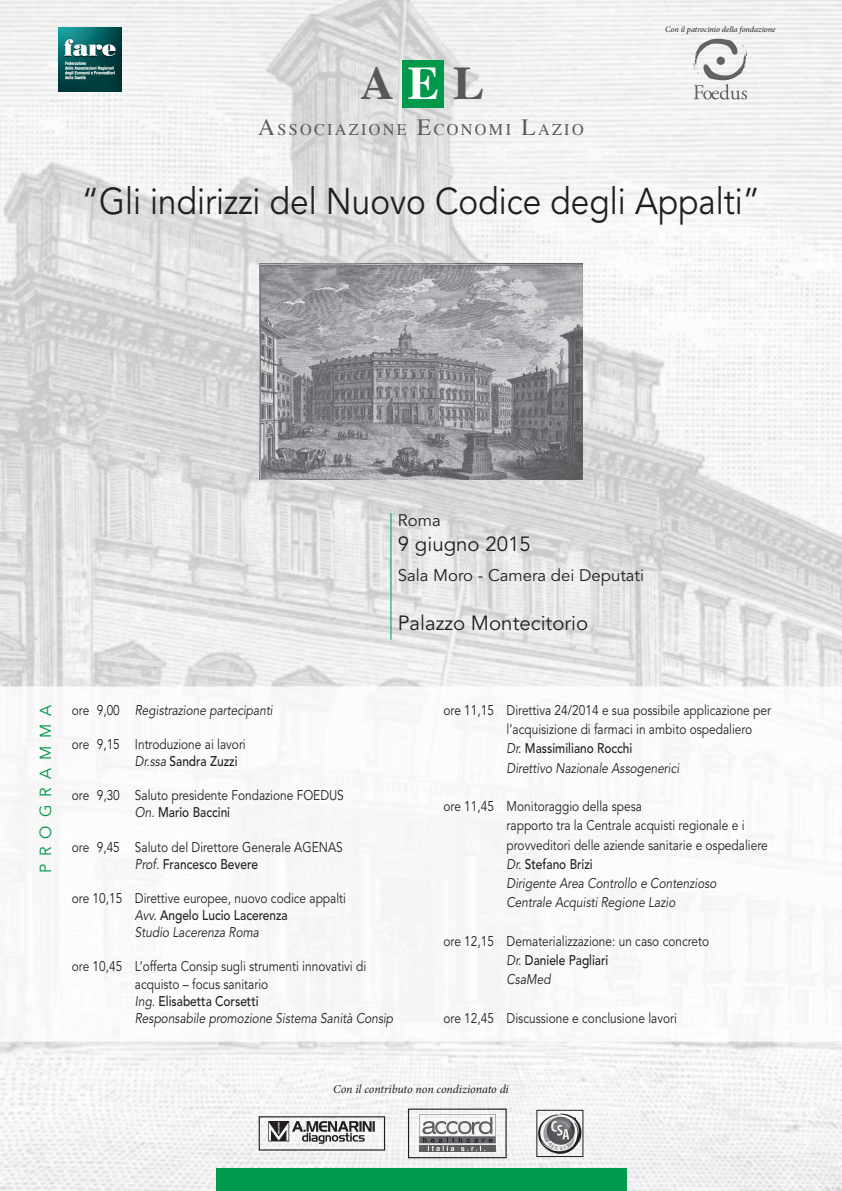
<style>
.page{position:relative;width:842px;height:1191px;background:#fff}
.page>*{position:absolute;margin:0;border:0;box-sizing:border-box;transform-origin:0 0}
.t1{font:700 46.8px "Times";color:#57585a}
.t2{font:37px "Avenir";color:#231f20;scale:.9 1}
.t3{font:20.4px "Avenir";color:#231f20}
.t4{font:16.7px "Avenir";color:#231f20}
.t5{font:16.2px "Times";letter-spacing:.145em;color:#57585a}
.t6{font:16px "Avenir";letter-spacing:.5em;color:#00984a}
.t7{font:14px/17.1px "Avenir";color:#231f20;scale:.85 1}
.t8{font:italic 14px/19.2px "Avenir";color:#231f20;scale:.85 1}
.t9{font:500 14px/19.2px "Avenir";color:#231f20;scale:.85 1}
.t10{font:italic 12px "Minion Pro";letter-spacing:-.01em;color:#231f20}
.t11{font:italic 8.4px "Minion Pro";letter-spacing:-.005em;color:#231f20}
.s1{color:#fff}
.s2{font-size:23.2px}
.s3{font-style:normal}
.s4{font-style:italic}
.s5{font-weight:500}
.s6{font-weight:400;font-style:italic}
.s7{font-weight:500;font-style:normal}
</style>
<div class="page">
<img style="left:0;top:0;width:842px;height:1191px">
<svg style="left:0;top:686px;width:842px;height:355px"></svg>
<div style="left:216px;top:1168px;width:410px;height:23px;background:#00984a"></div>
<div style="left:402px;top:60px;width:42px;height:47px;background:#00984a"></div>
<svg style="left:694px;top:39px;width:53px;height:61px"></svg>
<img style="left:59px;top:28px;width:62px;height:64px">
<img style="left:260px;top:264px;width:322px;height:215px">
<hr style="left:390px;top:513px;width:1px;height:126px;background:#00984a">
<div style="left:408px;top:1109px;width:98px;height:48px;background:#f3f3f4"></div>
<img style="left:419px;top:1114px;width:76px;height:38px">
<div style="left:408px;top:1108px;width:99px;height:50px;border:1px solid #231f20"></div>
<img style="left:538px;top:1112px;width:43px;height:42px">
<img style="left:269px;top:1121px;width:106px;height:24px">
<div style="left:259px;top:1116px;width:126px;height:34px;border:1px solid #231f20"></div>
<p class="t1" style="left:360px;top:52px;width:126px">A<span class="s1">E</span>L</p>
<p class="t5" style="left:258px;top:119px;width:327px"><span class="s2">A</span>SSOCIAZIONE <span class="s2">E</span>CONOMI <span class="s2">L</span>AZIO</p>
<p class="t11" style="left:665px;top:23px;width:112px">Con il patrocinio della fondazione</p>
<p class="t2" style="left:82px;top:180px;width:755px">“Gli indirizzi del Nuovo Codice degli Appalti”</p>
<p class="t4" style="left:398px;top:510px;width:44px">Roma</p>
<p class="t3" style="left:398px;top:532px;width:134px">9 giugno 2015</p>
<p class="t4" style="left:398px;top:566px;width:248px">Sala Moro - Camera dei Deputati</p>
<p class="t3" style="left:398px;top:611px;width:192px">Palazzo Montecitorio</p>
<p class="t6" style="left:36px;top:873px;width:170px;rotate:-90deg">PROGRAMMA</p>
<p class="t8" style="left:72px;top:701px;width:238px"><span class="s3">ore 9,00</span> Registrazione partecipanti</p>
<p class="t7" style="left:135px;top:736px;width:132px;text-indent:-63px">ore 9,15 Introduzione ai lavori<br><span class="s4">Dr.ssa</span> <span class="s5">Sandra Zuzzi</span></p>
<p class="t7" style="left:135px;top:787px;width:247px;text-indent:-63px">ore 9,30 Saluto presidente Fondazione FOEDUS<br><span class="s4">On.</span> <span class="s5">Mario Baccini</span></p>
<p class="t7" style="left:135px;top:838px;width:246px;text-indent:-63px">ore 9,45 Saluto del Direttore Generale AGENAS<br><span class="s4">Prof.</span> <span class="s5">Francesco Bevere</span></p>
<p class="t7" style="left:135px;top:890px;width:250px;text-indent:-63px">ore 10,15 Direttive europee, nuovo codice appalti<br><span class="s4">Avv.</span> <span class="s5">Angelo Lucio Lacerenza<br></span><span class="s4">Studio Lacerenza Roma</span></p>
<p class="t7" style="left:135px;top:958px;width:274px;text-indent:-63px">ore 10,45 L’offerta Consip sugli strumenti innovativi di acquisto – focus sanitario</p>
<p class="t9" style="left:135px;top:991px;width:147px"><span class="s6">Ing.</span> Elisabetta Corsetti</p>
<p class="t8" style="left:135px;top:1008px;width:305px">Responsabile promozione Sistema Sanità Consip</p>
<p class="t7" style="left:507px;top:701px;width:313px;line-height:19.2px;text-indent:-63px">ore 11,15 Direttiva 24/2014 e sua possibile applicazione per l’acquisizione di farmaci in ambito ospedaliero</p>
<p class="t8" style="left:507px;top:739px;width:205px">Dr. <span class="s7">Massimiliano Rocchi<br></span>Direttivo Nazionale Assogenerici</p>
<p class="t7" style="left:507px;top:797px;width:309px;line-height:19.2px;text-indent:-63px">ore 11,45 Monitoraggio della spesa<br>rapporto tra la Centrale acquisti regionale e i provveditori delle aziende sanitarie e ospedaliere</p>
<p class="t8" style="left:507px;top:854px;width:249px">Dr. <span class="s7">Stefano Brizi<br></span>Dirigente Area Controllo e Contenzioso<br>Centrale Acquisti Regione Lazio</p>
<p class="t7" style="left:444px;top:932px;width:314px">ore 12,15 Dematerializzazione: un caso concreto</p>
<p class="t9" style="left:507px;top:951px;width:121px"><span class="s6">Dr.</span> Daniele Pagliari<br><span class="s6">CsaMed</span></p>
<p class="t7" style="left:444px;top:1009px;width:276px">ore 12,45 Discussione e conclusione lavori</p>
<p class="t10" style="left:333px;top:1081px;width:177px">Con il contributo non condizionato di</p>
</div>
